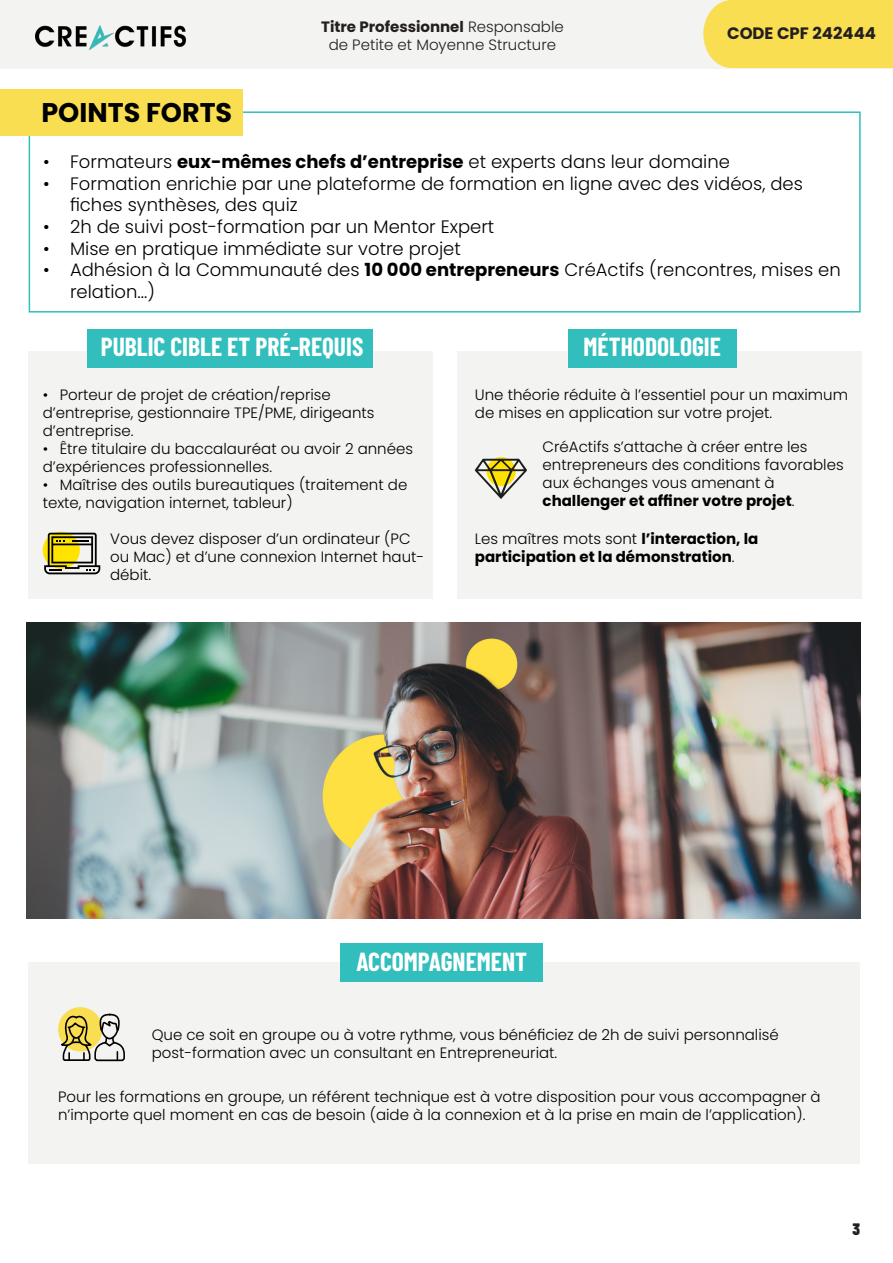
<style>
.page{position:relative;width:893px;height:1263px;background:#fff}
.page>*{position:absolute;margin:0;border:0;box-sizing:border-box;transform-origin:0 0}
.t1{font:700 27px "Poppins";color:#000001}
.t2{font:700 25.5px "Barlow Condensed";color:#fff}
.t3{font:300 18px/21.6px "Poppins";color:#000001}
.t4{font:700 16.5px "Poppins";color:#231f20}
.t5{font:900 16.5px "Barlow Condensed";color:#231f20}
.t6{font:300 15px/18px "Poppins";color:#000001}
.t7{font:700 15px/18px "Poppins";color:#000001}
.t8{font:700 15px "Poppins";color:#231f20}
.t9{font:300 15px "Poppins";color:#231f20}
.s1{font-weight:300}
.s2{font-weight:700}
</style>
<div class="page">
<div style="left:457px;top:352px;width:405px;height:247px;background:#f3f3f1"></div>
<div style="left:28px;top:352px;width:404px;height:247px;background:#f3f3f1"></div>
<div style="left:28px;top:963px;width:832px;height:201px;background:#f3f3f1"></div>
<div style="left:29px;top:111px;width:832px;height:202px;border:2px solid #31bebc"></div>
<div style="left:88px;top:329px;width:285px;height:38px;background:#31bebc"></div>
<div style="left:568px;top:329px;width:169px;height:38px;background:#31bebc"></div>
<div style="left:340px;top:943px;width:203px;height:39px;background:#31bebc"></div>
<div style="left:0;top:90px;width:242px;height:46px;background:#f8de50"></div>
<img style="left:26px;top:623px;width:835px;height:295px">
<svg style="left:43px;top:532px;width:37px;height:37px"></svg>
<svg style="left:44px;top:533px;width:56px;height:41px"></svg>
<svg style="left:487px;top:457px;width:29px;height:29px"></svg>
<svg style="left:475px;top:459px;width:52px;height:40px"></svg>
<div style="left:0;top:0;width:893px;height:68px;background:#f3f3f1"></div>
<img style="left:36px;top:25px;width:149px;height:25px">
<div style="left:58px;top:1007px;width:44px;height:44px;background:#f8de50;border-radius:50%"></div>
<svg style="left:60px;top:1013px;width:65px;height:49px"></svg>
<div style="left:703px;top:0;width:190px;height:68px;background:#f8de50"></div>
<p class="t1" style="left:41px;top:97px;width:192px">POINTS FORTS</p>
<p class="t8" style="left:321px;top:19px;width:244px">Titre Professionnel <span class="s1">Responsable</span></p>
<p class="t9" style="left:329px;top:37px;width:229px">de Petite et Moyenne Structure</p>
<p class="t4" style="left:727px;top:23px;width:150px">CODE CPF 242444</p>
<p class="t3" style="left:43px;top:151px;width:688px">• Formateurs <span class="s2">eux-mêmes chefs d’entreprise</span> et experts dans leur domaine</p>
<p class="t3" style="left:70px;top:173px;width:734px;text-indent:-27px">• Formation enrichie par une plateforme de formation en ligne avec des vidéos, des fiches synthèses, des quiz</p>
<p class="t3" style="left:43px;top:216px;width:453px">• 2h de suivi post-formation par un Mentor Expert</p>
<p class="t3" style="left:43px;top:238px;width:419px">• Mise en pratique immédiate sur votre projet</p>
<p class="t3" style="left:70px;top:259px;width:772px;text-indent:-27px">• Adhésion à la Communauté des <span class="s2">10 000 entrepreneurs</span> CréActifs (rencontres, mises en relation...)</p>
<p class="t2" style="left:101px;top:329px;width:264px">PUBLIC CIBLE ET PRÉ-REQUIS</p>
<p class="t2" style="left:584px;top:329px;width:139px">MÉTHODOLOGIE</p>
<p class="t6" style="left:43px;top:386px;width:333px">• Porteur de projet de création/reprise d’entreprise, gestionnaire TPE/PME, dirigeants d’entreprise.</p>
<p class="t6" style="left:43px;top:440px;width:372px">• Être titulaire du baccalauréat ou avoir 2 années d’expériences professionnelles.</p>
<p class="t6" style="left:43px;top:476px;width:366px">• Maîtrise des outils bureautiques (traitement de texte, navigation internet, tableur)</p>
<p class="t6" style="left:110px;top:530px;width:316px">Vous devez disposer d’un ordinateur (PC ou Mac) et d’une connexion Internet haut&shy;débit.</p>
<p class="t6" style="left:475px;top:386px;width:375px">Une théorie réduite à l’essentiel pour un maximum de mises en application sur votre projet.</p>
<p class="t6" style="left:543px;top:438px;width:303px">CréActifs s’attache à créer entre les entrepreneurs des conditions favorables aux échanges vous amenant à <span class="s2">challenger et affiner votre projet</span>.</p>
<p class="t7" style="left:475px;top:530px;width:285px"><span class="s1">Les maîtres mots sont</span> l’interaction, la participation et la démonstration<span class="s1">.</span></p>
<p class="t2" style="left:356px;top:944px;width:172px">ACCOMPAGNEMENT</p>
<p class="t6" style="left:152px;top:1026px;width:629px">Que ce soit en groupe ou à votre rythme, vous bénéficiez de 2h de suivi personnalisé post-formation avec un consultant en Entrepreneuriat.</p>
<p class="t6" style="left:58px;top:1087px;width:764px">Pour les formations en groupe, un référent technique est à votre disposition pour vous accompagner à n’importe quel moment en cas de besoin (aide à la connexion et à la prise en main de l’application).</p>
<p class="t5" style="left:853px;top:1217px;width:9px">3</p>
</div>
